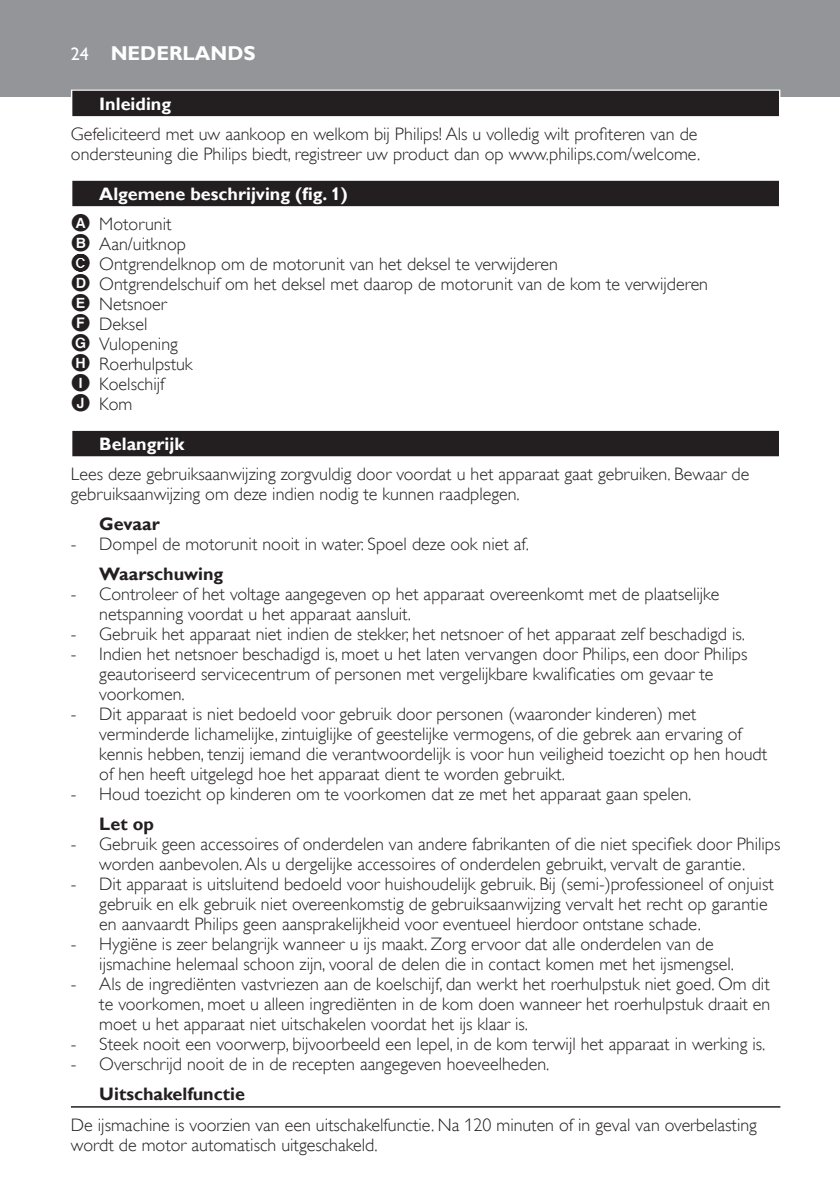
<style>
.page{position:relative;width:840px;height:1191px;background:#fff}
.page>*{position:absolute;margin:0;border:0;box-sizing:border-box;transform-origin:0 0}
.t1{font:700 20px "Gill Sans Alt One WGL";color:#fff}
.t2{font:18px/20px "Gill Sans Alt One WGL Light";color:#231f20}
.t3{font:700 18px "Gill Sans Alt One WGL";color:#fff}
.t4{font:700 18px "Gill Sans Alt One WGL";color:#231f20}
.s1{font-family:"Bolletjesfonta Plain";font-size:19px}
</style>
<div class="page">
<div style="left:0;top:0;width:839px;height:96px;background:#939598"></div>
<div style="left:71px;top:90px;width:709px;height:28px;background:#e5e4e4"></div>
<div style="left:72px;top:91px;width:706px;height:25px;background:#231f20"></div>
<div style="left:71px;top:180px;width:709px;height:28px;background:#dbdadb"></div>
<div style="left:72px;top:181px;width:706px;height:25px;background:#231f20"></div>
<div style="left:71px;top:430px;width:709px;height:28px;background:#c3c2c2"></div>
<div style="left:72px;top:431px;width:706px;height:25px;background:#231f20"></div>
<hr style="left:71px;top:1106px;width:709px;height:1px;background:#231f20">
<p class="t1" style="left:111px;top:45px;width:146px">nEDERlanDs</p>
<p class="t3" style="left:99px;top:97px;width:73px">inleiding</p>
<p class="t2" style="left:71px;top:124px;width:630px">Gefeliciteerd met uw aankoop en welkom bij Philips! Als u volledig wilt profiteren van de ondersteuning die Philips biedt, registreer uw product dan op www.philips.com/welcome.</p>
<p class="t3" style="left:99px;top:182px;width:250px">Algemene beschrijving (fig. 1)</p>
<p class="t2" style="left:71px;top:215px;width:638px"><span class="s1">A</span> Motorunit<br><span class="s1">B</span> Aan/uitknop<br><span class="s1">C</span> Ontgrendelknop om de motorunit van het deksel te verwijderen<br><span class="s1">D</span> Ontgrendelschuif om het deksel met daarop de motorunit van de kom te verwijderen<br><span class="s1">E</span> Netsnoer<br><span class="s1">F</span> Deksel<br><span class="s1">G</span> Vulopening<br><span class="s1">H</span> Roerhulpstuk<br><span class="s1">I</span> Koelschijf<br><span class="s1">J</span> Kom</p>
<p class="t3" style="left:99px;top:437px;width:86px">Belangrijk</p>
<p class="t2" style="left:71px;top:464px;width:679px">Lees deze gebruiksaanwijzing zorgvuldig door voordat u het apparaat gaat gebruiken. Bewaar de gebruiksaanwijzing om deze indien nodig te kunnen raadplegen.</p>
<p class="t4" style="left:99px;top:517px;width:62px">gevaar</p>
<p class="t2" style="left:99px;top:534px;width:431px">Dompel de motorunit nooit in water. Spoel deze ook niet af.</p>
<p class="t4" style="left:99px;top:567px;width:125px">Waarschuwing</p>
<p class="t2" style="left:99px;top:585px;width:669px">Controleer of het voltage aangegeven op het apparaat overeenkomt met de plaatselijke netspanning voordat u het apparaat aansluit.<br>Gebruik het apparaat niet indien de stekker, het netsnoer of het apparaat zelf beschadigd is.<br>Indien het netsnoer beschadigd is, moet u het laten vervangen door Philips, een door Philips geautoriseerd servicecentrum of personen met vergelijkbare kwalificaties om gevaar te voorkomen.<br>Dit apparaat is niet bedoeld voor gebruik door personen (waaronder kinderen) met verminderde lichamelijke, zintuiglijke of geestelijke vermogens, of die gebrek aan ervaring of kennis hebben, tenzij iemand die verantwoordelijk is voor hun veiligheid toezicht op hen houdt of hen heeft uitgelegd hoe het apparaat dient te worden gebruikt.<br>Houd toezicht op kinderen om te voorkomen dat ze met het apparaat gaan spelen.</p>
<p class="t4" style="left:99px;top:817px;width:56px">let op</p>
<p class="t2" style="left:99px;top:834px;width:682px">Gebruik geen accessoires of onderdelen van andere fabrikanten of die niet specifiek door Philips worden aanbevolen. Als u dergelijke accessoires of onderdelen gebruikt, vervalt de garantie.<br>Dit apparaat is uitsluitend bedoeld voor huishoudelijk gebruik. Bij (semi-)professioneel of onjuist gebruik en elk gebruik niet overeenkomstig de gebruiksaanwijzing vervalt het recht op garantie en aanvaardt Philips geen aansprakelijkheid voor eventueel hierdoor ontstane schade.<br>Hygiëne is zeer belangrijk wanneer u ijs maakt. Zorg ervoor dat alle onderdelen van de ijsmachine helemaal schoon zijn, vooral de delen die in contact komen met het ijsmengsel.<br>Als de ingrediënten vastvriezen aan de koelschijf, dan werkt het roerhulpstuk niet goed. Om dit te voorkomen, moet u alleen ingrediënten in de kom doen wanneer het roerhulpstuk draait en moet u het apparaat niet uitschakelen voordat het ijs klaar is.<br>Steek nooit een voorwerp, bijvoorbeeld een lepel, in de kom terwijl het apparaat in werking is.<br>Overschrijd nooit de in de recepten aangegeven hoeveelheden.</p>
<p class="t4" style="left:99px;top:1087px;width:147px">uitschakelfunctie</p>
<p class="t2" style="left:71px;top:1114px;width:687px">De ijsmachine is voorzien van een uitschakelfunctie. Na 120 minuten of in geval van overbelasting wordt de motor automatisch uitgeschakeld.</p>
<p class="t2" style="left:71px;top:535px;width:7px">-</p>
<p class="t2" style="left:71px;top:585px;width:7px">-</p>
<p class="t2" style="left:71px;top:625px;width:7px">- -</p>
<p class="t2" style="left:71px;top:705px;width:7px">-</p>
<p class="t2" style="left:71px;top:785px;width:7px">-</p>
<p class="t2" style="left:71px;top:835px;width:7px">-</p>
<p class="t2" style="left:71px;top:875px;width:7px">-</p>
<p class="t2" style="left:71px;top:935px;width:7px">-</p>
<p class="t2" style="left:71px;top:975px;width:7px">-</p>
<p class="t2" style="left:71px;top:1035px;width:7px">- -</p>
</div>
